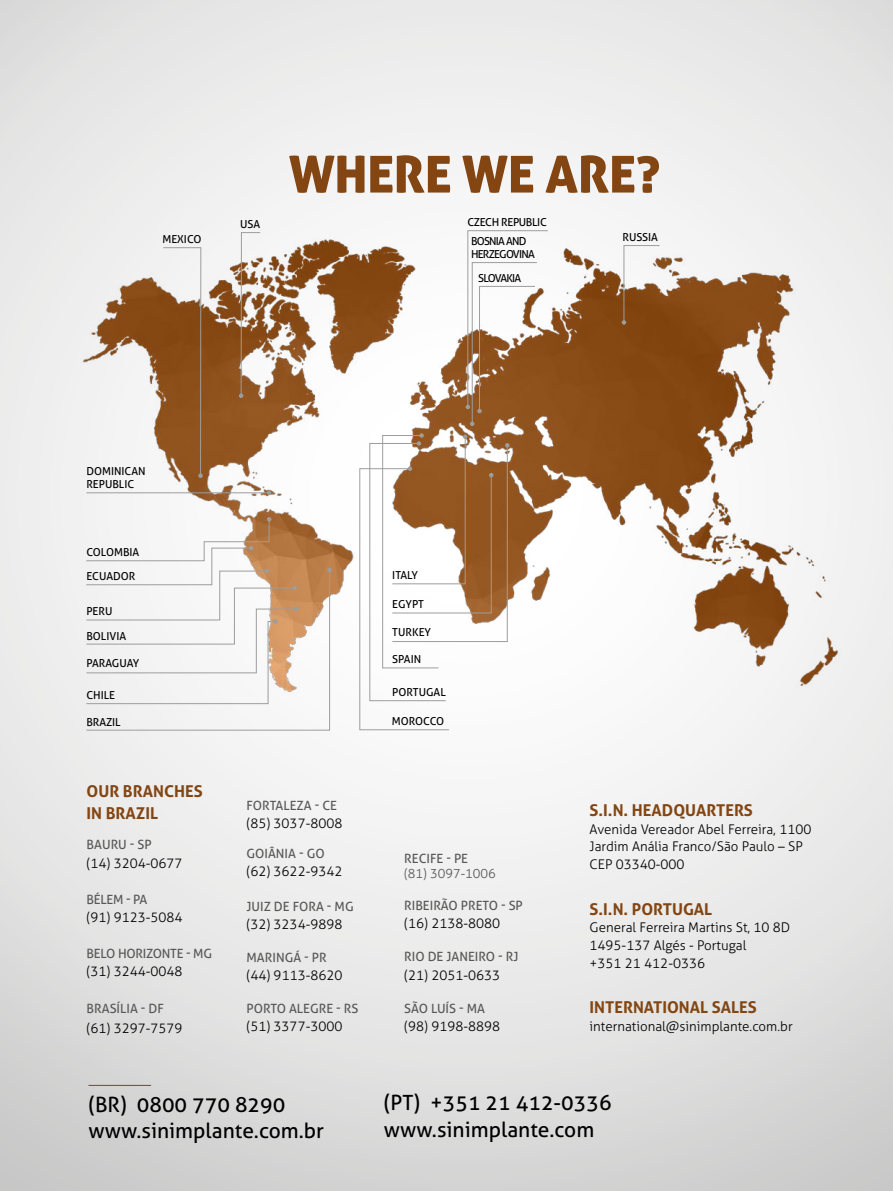
<style>
.page{position:relative;width:893px;height:1191px;background:#fff}
.page>*{position:absolute;margin:0;border:0;box-sizing:border-box;transform-origin:0 0}
.t1{font:51px "Aller Display";letter-spacing:-.005em;color:#834511}
.t2{font:21px "Aller";color:#000}
.t3{font:700 16.35px/21.1px "Aller";color:#834511}
.t4{font:300 13.35px/17.7px "Aller";color:#000}
.t5{font:12.75px "Aller";color:#575756}
.t6{font:12.75px "Aller";letter-spacing:-.02em;color:#575756}
.t7{font:300 12.75px "Aller";color:#575756}
.t8{font:10.95px/13.2px "Aller";color:#000}
.t9{font:10.95px/13.2px "Aller";letter-spacing:-.07em;color:#000}
.t10{font:10.95px "Aller";letter-spacing:-.03em;color:#000}
</style>
<div class="page">
<img style="left:47px;top:197px;width:844px;height:545px">
<hr style="left:88px;top:1085px;width:63px;height:1px;background:#834511">
<svg style="left:622px;top:245px;width:38px;height:80px"></svg>
<svg style="left:466px;top:230px;width:82px;height:196px"></svg>
<svg style="left:359px;top:433px;width:150px;height:297px"></svg>
<svg style="left:162px;top:247px;width:41px;height:232px"></svg>
<svg style="left:239px;top:232px;width:22px;height:167px"></svg>
<hr style="left:86px;top:492px;width:183px;height:1px;background:#9d9d9c">
<svg style="left:267px;top:490px;width:4px;height:5px"></svg>
<svg style="left:86px;top:517px;width:246px;height:214px"></svg>
<p class="t8" style="left:162px;top:233px;width:41px">MEXICO</p>
<p class="t8" style="left:240px;top:218px;width:22px">USA</p>
<h1 class="t1" style="left:289px;top:142px;width:372px">WHERE WE ARE?</h1>
<p class="t10" style="left:467px;top:216px;width:81px">CZECH REPUBLIC</p>
<p class="t9" style="left:471px;top:234px;width:65px">BOSNIA AND<br>HERZEGOVINA</p>
<p class="t9" style="left:478px;top:271px;width:45px">SLOVAKIA</p>
<p class="t8" style="left:622px;top:230px;width:37px">RUSSIA</p>
<p class="t8" style="left:86px;top:464px;width:61px">DOMINICAN<br>REPUBLIC</p>
<p class="t8" style="left:86px;top:545px;width:54px">COLOMBIA</p>
<p class="t8" style="left:86px;top:569px;width:51px">ECUADOR</p>
<p class="t8" style="left:86px;top:605px;width:28px">PERU</p>
<p class="t8" style="left:86px;top:629px;width:41px">BOLIVIA</p>
<p class="t8" style="left:86px;top:657px;width:55px">PARAGUAY</p>
<p class="t8" style="left:86px;top:688px;width:30px">CHILE</p>
<p class="t8" style="left:86px;top:715px;width:36px">BRAZIL</p>
<p class="t3" style="left:87px;top:781px;width:118px">OUR BRANCHES<br>IN BRAZIL</p>
<p class="t5" style="left:87px;top:837px;width:67px">BAURU - SP</p>
<p class="t4" style="left:87px;top:854px;width:97px">(14) 3204-0677</p>
<p class="t5" style="left:87px;top:891px;width:62px">BÉLEM - PA</p>
<p class="t4" style="left:87px;top:908px;width:97px">(91) 9123-5084</p>
<p class="t6" style="left:87px;top:946px;width:127px">BELO HORIZONTE - MG</p>
<p class="t4" style="left:87px;top:963px;width:97px">(31) 3244-0048</p>
<p class="t5" style="left:87px;top:1000px;width:79px">BRASÍLIA - DF</p>
<p class="t4" style="left:87px;top:1019px;width:97px">(61) 3297-7579</p>
<p class="t5" style="left:247px;top:798px;width:92px">FORTALEZA - CE</p>
<p class="t4" style="left:247px;top:815px;width:97px">(85) 3037-8008</p>
<p class="t5" style="left:247px;top:845px;width:80px">GOIÂNIA - GO</p>
<p class="t4" style="left:247px;top:862px;width:97px">(62) 3622-9342</p>
<p class="t5" style="left:247px;top:898px;width:109px">JUIZ DE FORA - MG</p>
<p class="t4" style="left:247px;top:915px;width:97px">(32) 3234-9898</p>
<p class="t5" style="left:247px;top:949px;width:82px">MARINGÁ - PR</p>
<p class="t4" style="left:247px;top:966px;width:97px">(44) 9113-8620</p>
<p class="t5" style="left:247px;top:1000px;width:113px">PORTO ALEGRE - RS</p>
<p class="t4" style="left:247px;top:1017px;width:97px">(51) 3377-3000</p>
<p class="t8" style="left:392px;top:569px;width:27px">ITALY</p>
<p class="t8" style="left:392px;top:597px;width:33px">EGYPT</p>
<p class="t8" style="left:392px;top:625px;width:40px">TURKEY</p>
<p class="t8" style="left:392px;top:652px;width:30px">SPAIN</p>
<p class="t8" style="left:392px;top:685px;width:55px">PORTUGAL</p>
<p class="t8" style="left:392px;top:714px;width:54px">MOROCCO</p>
<p class="t5" style="left:404px;top:850px;width:65px">RECIFE - PE</p>
<p class="t7" style="left:404px;top:866px;width:93px">(81) 3097-1006</p>
<p class="t5" style="left:404px;top:898px;width:120px">RIBEIRÃO PRETO - SP</p>
<p class="t4" style="left:404px;top:914px;width:97px">(16) 2138-8080</p>
<p class="t5" style="left:404px;top:949px;width:116px">RIO DE JANEIRO - RJ</p>
<p class="t4" style="left:404px;top:966px;width:97px">(21) 2051-0633</p>
<p class="t5" style="left:404px;top:1000px;width:82px">SÃO LUÍS - MA</p>
<p class="t4" style="left:404px;top:1017px;width:97px">(98) 9198-8898</p>
<p class="t3" style="left:590px;top:799px;width:165px">S.I.N. HEADQUARTERS</p>
<p class="t4" style="left:590px;top:820px;width:223px">Avenida Vereador Abel Ferreira, 1100<br>Jardim Anália Franco/São Paulo – SP<br>CEP 03340-000</p>
<p class="t3" style="left:590px;top:898px;width:124px">S.I.N. PORTUGAL</p>
<p class="t4" style="left:590px;top:919px;width:202px">General Ferreira Martins St, 10 8D<br>1495-137 Algés - Portugal<br>+351 21 412-0336</p>
<p class="t3" style="left:590px;top:996px;width:169px">INTERNATIONAL SALES</p>
<p class="t4" style="left:590px;top:1017px;width:205px">international@sinimplante.com.br</p>
<h2 class="t2" style="left:88px;top:1091px;width:198px">(BR) 0800 770 8290</h2>
<h2 class="t2" style="left:384px;top:1090px;width:229px">(PT) +351 21 412-0336</h2>
<h2 class="t2" style="left:88px;top:1117px;width:237px">www.sinimplante.com.br</h2>
<h2 class="t2" style="left:384px;top:1116px;width:212px">www.sinimplante.com</h2>
</div>
